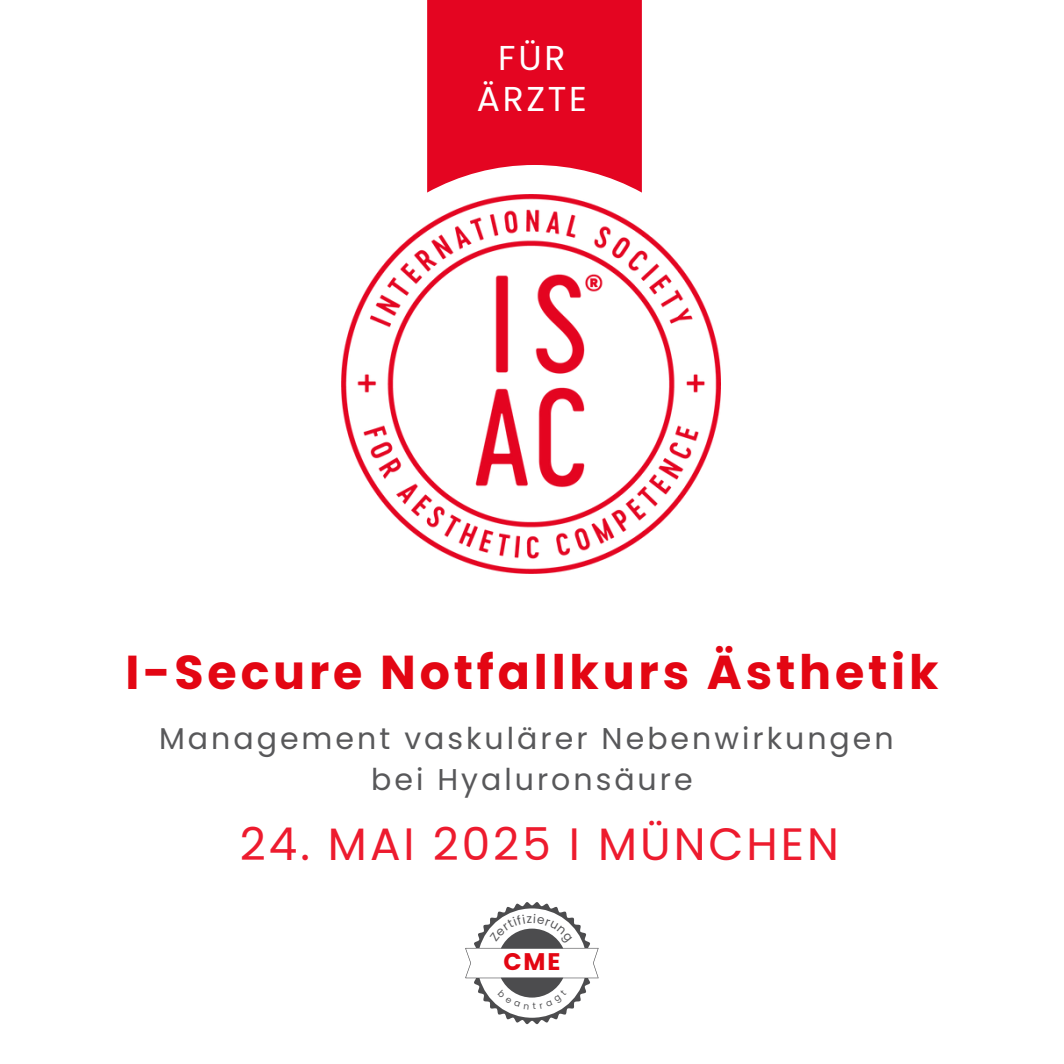
<style>
.page{position:relative;width:1064px;height:1064px;background:#fff}
.page>*{position:absolute;margin:0;border:0;box-sizing:border-box;transform-origin:0 0}
.t1{font:700 47.5px "Poppins";letter-spacing:.08em;color:#e30613}
.t2{font:45.25px "Poppins";letter-spacing:.065em;color:#ed1b2e}
.t3{font:34.5px/40.5px "Poppins";letter-spacing:.08em;color:#fff;text-align:center}
.t4{font:30px/41.2px "Poppins";letter-spacing:.1em;color:#58585a;text-align:center}
.t5{font:700 24px "Poppins";color:#e30613}
</style>
<div class="page">
<svg style="left:427px;top:0;width:214px;height:192px;background:#e72941"></svg>
<div style="left:320px;top:184px;width:429px;height:429px;background:#fff;border-radius:50%"></div>
<div style="left:456px;top:2px;width:150px;height:121px;background:#e40521"></div>
<img style="left:341px;top:195px;width:379px;height:378px">
<svg style="left:465px;top:902px;width:133px;height:121px"></svg>
<p class="t3" style="left:476px;top:38px;width:112px">FÜR<br>ÄRZTE</p>
<h3 class="t1" style="left:125px;top:639px;width:814px">I-Secure Notfallkurs Ästhetik</h3>
<p class="t4" style="left:159px;top:717px;width:736px">Management vaskulärer Nebenwirkungen bei Hyaluronsäure</p>
<h2 class="t2" style="left:240px;top:811px;width:600px">24. MAI 2025 I MÜNCHEN</h2>
<h2 class="t5" style="left:503px;top:944px;width:59px">CME</h2>
</div>
